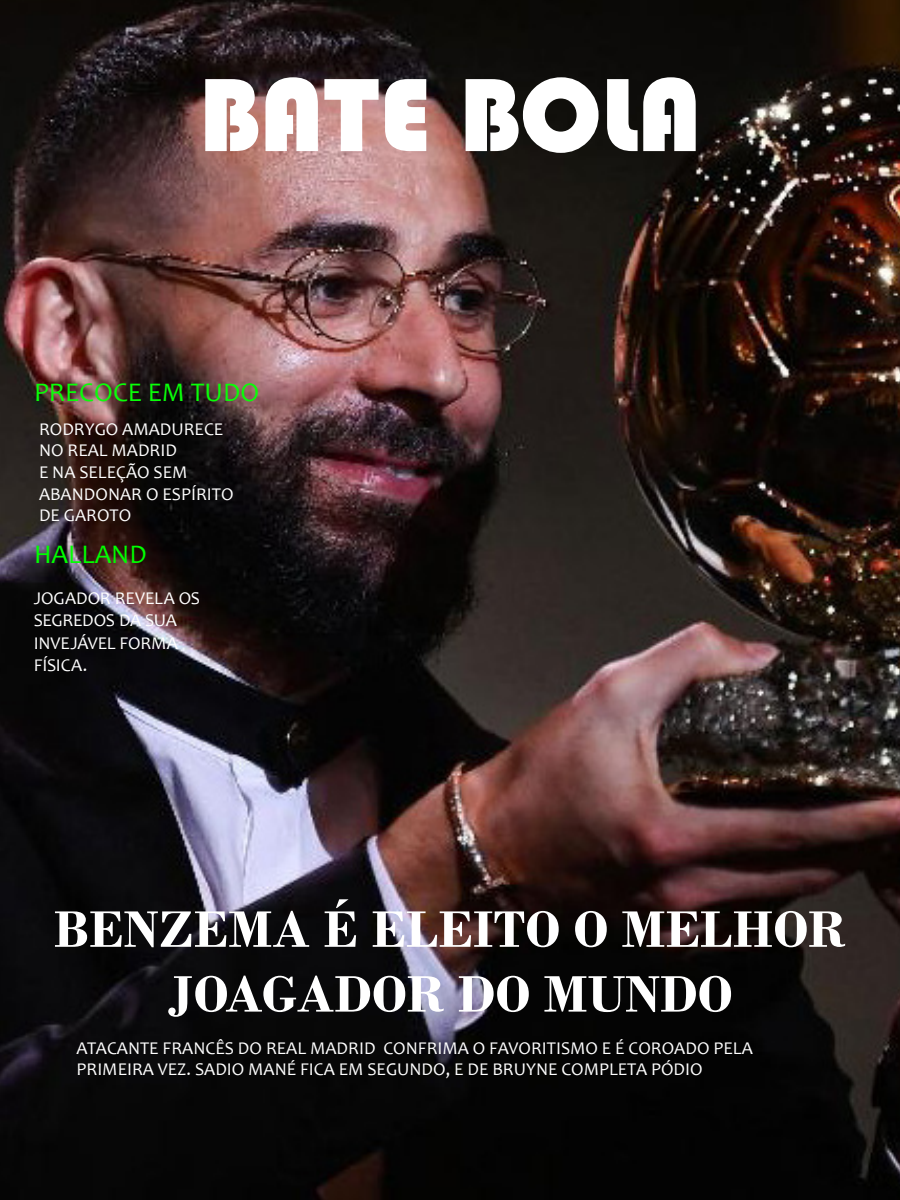
<style>
.page{position:relative;width:900px;height:1200px;background:#fff}
.page>*{position:absolute;margin:0;border:0;box-sizing:border-box;transform-origin:0 0}
.t1{font:108px "Bauhaus 93";color:#fff}
.t2{font:700 54px/64.8px "Bodoni";color:#fff;text-align:center}
.t3{font:27px "Candara";color:#08ff08}
.t4{font:27px "Candara";color:#0f0}
.Subtitulo{font:18px/21.6px "Candara";color:#fff}
</style>
<div class="page">
<img style="left:0;top:0;width:900px;height:1200px">
<p class="t1" style="left:198px;top:54px;width:505px">BATE BOLA</p>
<p class="t3" style="left:34px;top:375px;width:227px">PRECOCE EM TUDO</p>
<p class="Subtitulo" style="left:39px;top:418px;width:196px">RODRYGO AMADURECE<br>NO REAL MADRID<br>E NA SELEÇÃO SEM<br>ABANDONAR O ESPÍRITO<br>DE GAROTO</p>
<p class="t4" style="left:34px;top:537px;width:114px">HALLAND</p>
<p class="Subtitulo" style="left:34px;top:586px;width:168px;line-height:22.5px">JOGADOR REVELA OS<br>SEGREDOS DA SUA</p>
<p class="Subtitulo" style="left:34px;top:631px;width:146px;line-height:22.5px">INVEJÁVEL FORMA<br>FÍSICA.</p>
<p class="t2" style="left:54px;top:897px;width:794px">BENZEMA É ELEITO O MELHOR<br>JOAGADOR DO MUNDO</p>
<p class="Subtitulo" style="left:76px;top:1037px;width:678px">ATACANTE FRANCÊS DO REAL MADRID CONFRIMA O FAVORITISMO E É COROADO PELA<br>PRIMEIRA VEZ. SADIO MANÉ FICA EM SEGUNDO, E DE BRUYNE COMPLETA PÓDIO</p>
</div>
